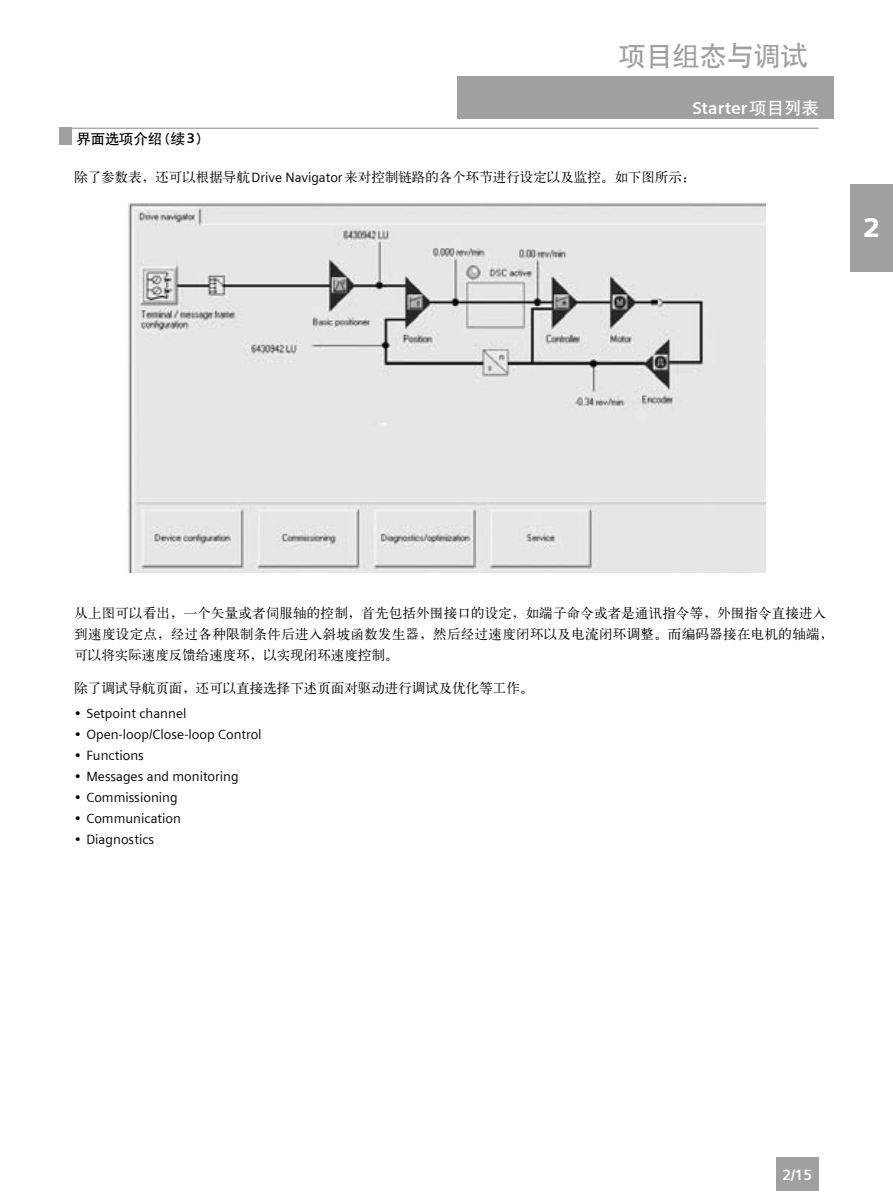
<style>
.page{position:relative;width:893px;height:1191px;background:#fff}
.page>*{position:absolute;margin:0;border:0;box-sizing:border-box;transform-origin:0 0}
.t1{font:27px "H Yb 1 gs G Bpc EUC H";color:#9fa0a0}
.t2{font:900 27px "Siemens Sans";color:#fff}
.t3{font:700 17.25px "Siemens Sans";color:#fff}
.t4{font:700 15px "Siemens Sans";color:#fff}
.t5{font:14.25px "H Yb 1 gs G Bpc EUC H";color:#000}
.t6{font:13.5px/21px "H Ya 1 gj";letter-spacing:.015em;color:#000}
.t7{font:13.5px "Siemens Sans";color:#000}
.s1{font-family:"Siemens Sans";font-weight:700}
.s2{font-family:"H Yb 1 gs G Bpc EUC H";font-weight:400}
.s3{font-family:"Siemens Sans"}
</style>
<div class="page">
<div style="left:850px;top:184px;width:43px;height:87px;background:#9fa0a0"></div>
<div style="left:457px;top:77px;width:376px;height:42px;background:#9fa0a0"></div>
<div style="left:776px;top:1157px;width:43px;height:34px;background:#9fa0a0"></div>
<hr style="left:60px;top:128px;width:759px;height:1px;background:#9fa0a0">
<div style="left:60px;top:128px;width:12px;height:17px;background:#9fa0a0"></div>
<img style="left:128px;top:203px;width:637px;height:369px">
<h1 class="t1" style="left:619px;top:42px;width:190px">项目组态与调试</h1>
<p class="t5" style="left:77px;top:132px;width:134px">界面选项介绍（续<span class="s1">3</span>）</p>
<p class="t3" style="left:692px;top:98px;width:128px">Starter<span class="s2">项目列表</span></p>
<p class="t6" style="left:74px;top:166px;width:622px">除了参数表，还可以根据导航<span class="s3">Drive Navigator</span>来对控制链路的各个环节进行设定以及监控。如下图所示：</p>
<h1 class="t2" style="left:863px;top:212px;width:19px">2</h1>
<p class="t6" style="left:74px;top:602px;width:760px">从上图可以看出，一个矢量或者伺服轴的控制，首先包括外围接口的设定，如端子命令或者是通讯指令等，外围指令直接进入到速度设定点，经过各种限制条件后进入斜坡函数发生器，然后经过速度闭环以及电流闭环调整。而编码器接在电机的轴端，可以将实际速度反馈给速度环，以实现闭环速度控制。</p>
<p class="t6" style="left:74px;top:678px;width:460px">除了调试导航页面，还可以直接选择下述页面对驱动进行调试及优化等工作。</p>
<p class="t7" style="left:74px;top:706px;width:114px">• Setpoint channel</p>
<p class="t7" style="left:74px;top:727px;width:189px">• Open-loop/Close-loop Control</p>
<p class="t7" style="left:74px;top:748px;width:71px">• Functions</p>
<p class="t7" style="left:74px;top:769px;width:166px">• Messages and monitoring</p>
<p class="t7" style="left:74px;top:790px;width:105px">• Commissioning</p>
<p class="t7" style="left:74px;top:811px;width:108px">• Communication</p>
<p class="t7" style="left:74px;top:832px;width:81px">• Diagnostics</p>
<p class="t4" style="left:782px;top:1165px;width:31px">2/15</p>
</div>
